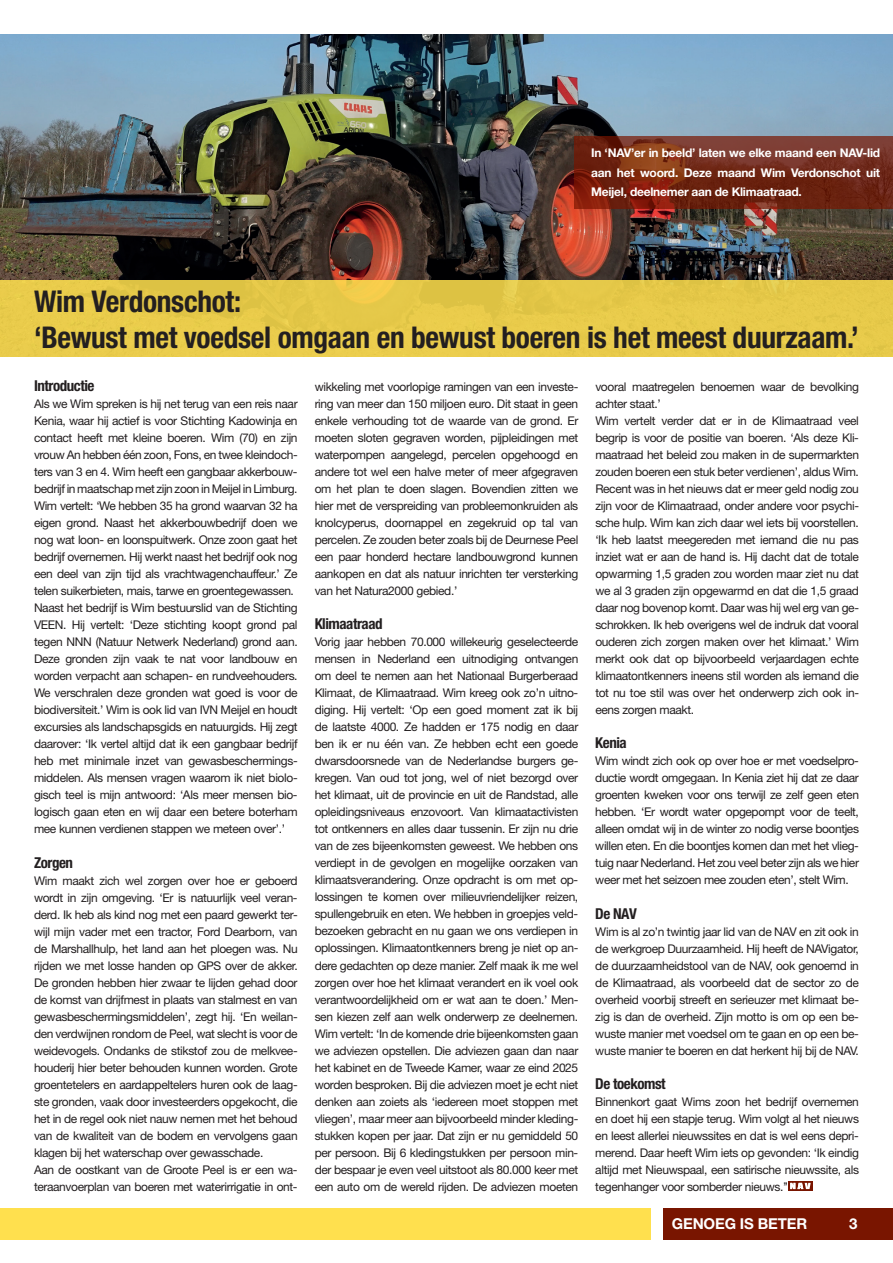
<style>
.page{position:relative;width:893px;height:1263px;background:#fff}
.page>*{position:absolute;margin:0;border:0;box-sizing:border-box;transform-origin:0 0}
.t1{font:700 condensed 30px/36px "Helvetica Neue LT Std";letter-spacing:-.01em;color:#231f20}
.t2{font:700 condensed 15px "Helvetica Neue LT Std";letter-spacing:-.03em;color:#231f20}
.t3{font:700 15px "Helvetica Neue LT Std";letter-spacing:-.01em;color:#fff}
.t4{font:12px/17px "Helvetica Neue LT Std";letter-spacing:-.03em;color:#231f20;text-align:justify}
.t5{font:700 12px/19px "Helvetica Neue LT Std";letter-spacing:-.02em;color:#fff;text-align:justify}
</style>
<div class="page">
<div style="left:0;top:1208px;width:651px;height:31px;background:#ffe04e"></div>
<div style="left:663px;top:1208px;width:230px;height:31px;background:#791500"></div>
<img style="left:0;top:34px;width:893px;height:247px">
<div style="left:0;top:281px;width:893px;height:76px;background:#e8cb4a"></div>
<svg style="left:788px;top:1181px;width:25px;height:10px"></svg>
<svg style="left:790px;top:1183px;width:21px;height:6px"></svg>
<svg style="left:574px;top:136px;width:319px;height:72px;background:#752b19"></svg>
<p class="t5" style="left:591px;top:143px;width:291px">In ‘NAV’er in beeld’ laten we elke maand een NAV-lid aan het woord. Deze maand Wim Verdonschot uit Meijel, deelnemer aan de Klimaatraad.</p>
<h1 class="t1" style="left:34px;top:283px;width:826px">Wim Verdonschot:<br>‘Bewust met voedsel omgaan en bewust boeren is het meest duurzaam.’</h1>
<p class="t2" style="left:34px;top:377px;width:62px">Introductie</p>
<p class="t4" style="left:34px;top:395px;width:265px;text-align:left">Als we Wim spreken is hij net terug van een reis naar Kenia, waar hij actief is voor Stichting Kadowinja en contact heeft met kleine boeren. Wim (70) en zijn vrouw An hebben één zoon, Fons, en twee kleindoch&shy;ters van 3 en 4. Wim heeft een gangbaar akkerbouw&shy;bedrijf in maatschap met zijn zoon in Meijel in Limburg.<br>Wim vertelt: ‘We hebben 35 ha grond waarvan 32 ha eigen grond. Naast het akkerbouwbedrijf doen we nog wat loon- en loonspuitwerk. Onze zoon gaat het bedrijf overnemen. Hij werkt naast het bedrijf ook nog een deel van zijn tijd als vrachtwagenchauffeur.’ Ze telen suikerbieten, mais, tarwe en groentegewassen.<br>Naast het bedrijf is Wim bestuurslid van de Stichting VEEN. Hij vertelt: ‘Deze stichting koopt grond pal tegen NNN (Natuur Netwerk Nederland) grond aan.<br>Deze gronden zijn vaak te nat voor landbouw en worden verpacht aan schapen- en rundveehouders.<br>We verschralen deze gronden wat goed is voor de biodiversiteit.’ Wim is ook lid van IVN Meijel en houdt excursies als landschapsgids en natuurgids. Hij zegt daarover: ‘Ik vertel altijd dat ik een gangbaar bedrijf heb met minimale inzet van gewasbeschermings&shy;middelen. Als mensen vragen waarom ik niet biolo&shy;gisch teel is mijn antwoord: ‘Als meer mensen bio&shy;logisch gaan eten en wij daar een betere boterham mee kunnen verdienen stappen we meteen over’.’</p>
<p class="t2" style="left:34px;top:853px;width:41px">Zorgen</p>
<p class="t4" style="left:34px;top:872px;width:265px;text-align:left">Wim maakt zich wel zorgen over hoe er geboerd wordt in zijn omgeving. ‘Er is natuurlijk veel veran&shy;derd. Ik heb als kind nog met een paard gewerkt ter&shy;wijl mijn vader met een tractor, Ford Dearborn, van de Marshallhulp, het land aan het ploegen was. Nu rijden we met losse handen op GPS over de akker.<br>De gronden hebben hier zwaar te lijden gehad door de komst van drijfmest in plaats van stalmest en van gewasbeschermingsmiddelen’, zegt hij. ‘En weilan&shy;den verdwijnen rondom de Peel, wat slecht is voor de weidevogels. Ondanks de stikstof zou de melkvee&shy;houderij hier beter behouden kunnen worden. Grote groentetelers en aardappeltelers huren ook de laag&shy;ste gronden, vaak door investeerders opgekocht, die het in de regel ook niet nauw nemen met het behoud van de kwaliteit van de bodem en vervolgens gaan klagen bij het waterschap over gewasschade.<br>Aan de oostkant van de Groote Peel is er een wa&shy;teraanvoerplan van boeren met waterirrigatie in ont-</p>
<p class="t4" style="left:595px;top:378px;width:265px;text-align:left">vooral maatregelen benoemen waar de bevolking achter staat.’<br>Wim vertelt verder dat er in de Klimaatraad veel begrip is voor de positie van boeren. ‘Als deze Kli&shy;maatraad het beleid zou maken in de supermarkten zouden boeren een stuk beter verdienen’, aldus Wim.<br>Recent was in het nieuws dat er meer geld nodig zou zijn voor de Klimaatraad, onder andere voor psychi&shy;sche hulp. Wim kan zich daar wel iets bij voorstellen. ‘Ik heb laatst meegereden met iemand die nu pas inziet wat er aan de hand is. Hij dacht dat de totale opwarming 1,5 graden zou worden maar ziet nu dat we al 3 graden zijn opgewarmd en dat die 1,5 graad daar nog bovenop komt. Daar was hij wel erg van ge&shy;schrokken. Ik heb overigens wel de indruk dat vooral ouderen zich zorgen maken over het klimaat.’ Wim merkt ook dat op bijvoorbeeld verjaardagen echte klimaatontkenners ineens stil worden als iemand die tot nu toe stil was over het onderwerp zich ook in&shy;eens zorgen maakt.</p>
<p class="t2" style="left:595px;top:734px;width:33px">Kenia</p>
<p class="t4" style="left:595px;top:752px;width:265px">Wim windt zich ook op over hoe er met voedselpro&shy;ductie wordt omgegaan. In Kenia ziet hij dat ze daar groenten kweken voor ons terwijl ze zelf geen eten hebben. ‘Er wordt water opgepompt voor de teelt, alleen omdat wij in de winter zo nodig verse boontjes willen eten. En die boontjes komen dan met het vlieg&shy;tuig naar Nederland. Het zou veel beter zijn als we hier weer met het seizoen mee zouden eten’, stelt Wim.</p>
<p class="t2" style="left:595px;top:904px;width:43px">De NAV</p>
<p class="t4" style="left:595px;top:923px;width:265px">Wim is al zo’n twintig jaar lid van de NAV en zit ook in de werkgroep Duurzaamheid. Hij heeft de NAVigator, de duurzaamheidstool van de NAV, ook genoemd in de Klimaatraad, als voorbeeld dat de sector zo de overheid voorbij streeft en serieuzer met klimaat be&shy;zig is dan de overheid. Zijn motto is om op een be&shy;wuste manier met voedsel om te gaan en op een be&shy;wuste manier te boeren en dat herkent hij bij de NAV.</p>
<p class="t2" style="left:595px;top:1074px;width:72px">De toekomst</p>
<p class="t4" style="left:595px;top:1093px;width:265px">Binnenkort gaat Wims zoon het bedrijf overnemen en doet hij een stapje terug. Wim volgt al het nieuws en leest allerlei nieuwssites en dat is wel eens depri&shy;merend. Daar heeft Wim iets op gevonden: ‘Ik eindig altijd met Nieuwspaal, een satirische nieuwssite, als tegenhanger voor somberder nieuws.’’</p>
<p class="t4" style="left:315px;top:378px;width:265px">wikkeling met voorlopige ramingen van een investe&shy;ring van meer dan 150 miljoen euro. Dit staat in geen enkele verhouding tot de waarde van de grond. Er moeten sloten gegraven worden, pijpleidingen met waterpompen aangelegd, percelen opgehoogd en andere tot wel een halve meter of meer afgegraven om het plan te doen slagen. Bovendien zitten we hier met de verspreiding van probleemonkruiden als knolcyperus, doornappel en zegekruid op tal van percelen. Ze zouden beter zoals bij de Deurnese Peel een paar honderd hectare landbouwgrond kunnen aankopen en dat als natuur inrichten ter versterking van het Natura2000 gebied.’</p>
<p class="t2" style="left:315px;top:615px;width:69px">Klimaatraad</p>
<p class="t4" style="left:315px;top:633px;width:265px">Vorig jaar hebben 70.000 willekeurig geselecteerde mensen in Nederland een uitnodiging ontvangen om deel te nemen aan het Nationaal Burgerberaad Klimaat, de Klimaatraad. Wim kreeg ook zo’n uitno&shy;diging. Hij vertelt: ‘Op een goed moment zat ik bij de laatste 4000. Ze hadden er 175 nodig en daar ben ik er nu één van. Ze hebben echt een goede dwarsdoorsnede van de Nederlandse burgers ge&shy;kregen. Van oud tot jong, wel of niet bezorgd over het klimaat, uit de provincie en uit de Randstad, alle opleidingsniveaus enzovoort. Van klimaatactivisten tot ontkenners en alles daar tussenin. Er zijn nu drie van de zes bijeenkomsten geweest. We hebben ons verdiept in de gevolgen en mogelijke oorzaken van klimaatsverandering. Onze opdracht is om met op&shy;lossingen te komen over milieuvriendelijker reizen, spullengebruik en eten. We hebben in groepjes veld&shy;bezoeken gebracht en nu gaan we ons verdiepen in oplossingen. Klimaatontkenners breng je niet op an&shy;dere gedachten op deze manier. Zelf maak ik me wel zorgen over hoe het klimaat verandert en ik voel ook verantwoordelijkheid om er wat aan te doen.’ Men&shy;sen kiezen zelf aan welk onderwerp ze deelnemen.<br>Wim vertelt: ‘In de komende drie bijeenkomsten gaan we adviezen opstellen. Die adviezen gaan dan naar het kabinet en de Tweede Kamer, waar ze eind 2025 worden besproken. Bij die adviezen moet je echt niet denken aan zoiets als ‘iedereen moet stoppen met vliegen’, maar meer aan bijvoorbeeld minder kleding&shy;stukken kopen per jaar. Dat zijn er nu gemiddeld 50 per persoon. Bij 6 kledingstukken per persoon min&shy;der bespaar je even veel uitstoot als 80.000 keer met een auto om de wereld rijden. De adviezen moeten</p>
<p class="t3" style="left:672px;top:1214px;width:137px">GENOEG IS BETER</p>
<p class="t3" style="left:849px;top:1214px;width:10px">3</p>
</div>
